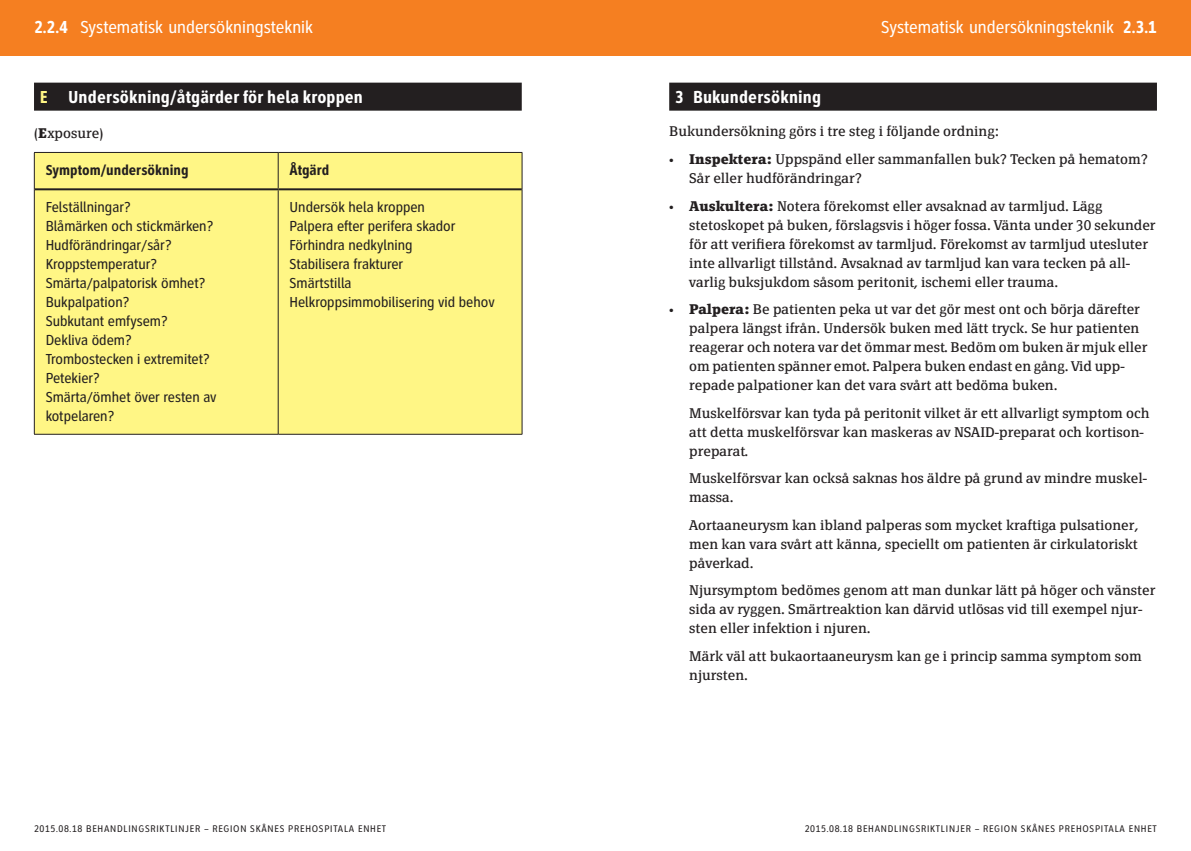
<style>
.page{position:relative;width:1191px;height:851px;background:#fff}
.page>*{position:absolute;margin:0;border:0;box-sizing:border-box;transform-origin:0 0}
.Sidhuvud{font:18px "Clearview Text Cond";color:#fff}
.Mellanrubrik_1{font:700 18px "Clearview Text Comp";letter-spacing:.01em;color:#fff}
.Tabell{font:15px/19px "Clearview Text Cond";color:#231f20}
.Tabell_rubrik{font:700 15px "Clearview Text Comp";color:#231f20}
.Brödtext_vänsterindr{font:13.8px/19px "Page Serif TF";color:#231f20}
.Brödtext_punktlista{font:13.8px/19px "Page Serif TF";color:#231f20}
.Brödtext_utan_avstån{font:13.8px "Page Serif TF";color:#231f20}
.Brödtext{font:13.8px "Page Serif TF";color:#231f20}
.t1{font:10px "Clearview Text Cond";letter-spacing:.075em;color:#231f20}
.s1{font-family:"Clearview Text Comp";font-weight:700}
.s2{color:#fff685}
.s3{font-weight:700}
</style>
<div class="page">
<div style="left:595px;top:0;width:596px;height:56px;background:#f57f21"></div>
<div style="left:0;top:0;width:595px;height:56px;background:#f57f21"></div>
<div style="left:669px;top:83px;width:488px;height:28px;background:#231f20"></div>
<div style="left:34px;top:83px;width:488px;height:28px;background:#231f20"></div>
<div style="left:35px;top:153px;width:487px;height:35px;background:#fff685"></div>
<div style="left:35px;top:190px;width:487px;height:244px;background:#fff685"></div>
<hr style="left:34px;top:152px;width:244px;height:1px;background:#231f20">
<hr style="left:34px;top:153px;width:1px;height:36px;background:#231f20">
<hr style="left:278px;top:152px;width:244px;height:1px;background:#231f20">
<hr style="left:278px;top:153px;width:1px;height:35px;background:#231f20">
<hr style="left:522px;top:153px;width:1px;height:36px;background:#231f20">
<hr style="left:34px;top:189px;width:1px;height:245px;background:#231f20">
<hr style="left:278px;top:190px;width:1px;height:244px;background:#231f20">
<hr style="left:522px;top:189px;width:1px;height:245px;background:#231f20">
<hr style="left:34px;top:434px;width:244px;height:1px;background:#231f20">
<hr style="left:278px;top:434px;width:244px;height:1px;background:#231f20">
<hr style="left:35px;top:188px;width:243px;height:2px;background:#231f20">
<hr style="left:278px;top:188px;width:244px;height:2px;background:#231f20">
<p class="Sidhuvud" style="left:34px;top:17px;width:280px"><span class="s1">2.2.4</span> Systematisk undersökningsteknik</p>
<p class="Sidhuvud" style="left:881px;top:17px;width:277px">Systematisk undersökningsteknik <span class="s1">2.3.1</span></p>
<p class="Mellanrubrik_1" style="left:40px;top:86px;width:325px"><span class="s2">E</span> Undersökning/åtgärder för hela kroppen</p>
<p class="Brödtext" style="left:34px;top:125px;width:71px">(<span class="s3">E</span>xposure)</p>
<p class="Tabell_rubrik" style="left:46px;top:161px;width:144px">Symptom/undersökning</p>
<p class="Tabell_rubrik" style="left:289px;top:161px;width:41px">Åtgärd</p>
<p class="Tabell" style="left:46px;top:197px;width:87px">Felställningar?</p>
<p class="Tabell" style="left:46px;top:216px;width:169px">Blåmärken och stickmärken?</p>
<p class="Tabell" style="left:46px;top:235px;width:127px">Hudförändringar/sår?</p>
<p class="Tabell" style="left:46px;top:254px;width:113px">Kroppstemperatur?</p>
<p class="Tabell" style="left:46px;top:273px;width:161px">Smärta/palpatorisk ömhet?</p>
<p class="Tabell" style="left:46px;top:292px;width:85px">Bukpalpation?</p>
<p class="Tabell" style="left:46px;top:311px;width:123px">Subkutant emfysem?</p>
<p class="Tabell" style="left:46px;top:330px;width:87px">Dekliva ödem?</p>
<p class="Tabell" style="left:46px;top:349px;width:166px">Trombostecken i extremitet?</p>
<p class="Tabell" style="left:46px;top:368px;width:56px">Petekier?</p>
<p class="Tabell" style="left:46px;top:387px;width:172px">Smärta/ömhet över resten av kotpelaren?</p>
<p class="Tabell" style="left:289px;top:197px;width:137px">Undersök hela kroppen</p>
<p class="Tabell" style="left:289px;top:216px;width:167px">Palpera efter perifera skador</p>
<p class="Tabell" style="left:289px;top:235px;width:124px">Förhindra nedkylning</p>
<p class="Tabell" style="left:289px;top:254px;width:115px">Stabilisera frakturer</p>
<p class="Tabell" style="left:289px;top:273px;width:64px">Smärtstilla</p>
<p class="Tabell" style="left:289px;top:292px;width:207px">Helkroppsimmobilisering vid behov</p>
<p class="Mellanrubrik_1" style="left:675px;top:86px;width:148px">3 Bukundersökning</p>
<p class="Brödtext_utan_avstån" style="left:669px;top:123px;width:331px">Bukundersökning görs i tre steg i följande ordning:</p>
<p class="Brödtext_vänsterindr" style="left:689px;top:149px;width:460px;text-indent:-20px">• <span class="s3">Inspektera:</span> Uppspänd eller sammanfallen buk? Tecken på hematom?<br>Sår eller hudförändringar?</p>
<p class="Brödtext_vänsterindr" style="left:689px;top:196px;width:468px;text-indent:-20px">• <span class="s3">Auskultera:</span> Notera förekomst eller avsaknad av tarmljud. Lägg stetoskopet på buken, förslagsvis i höger fossa. Vänta under 30 sekunder för att verifiera förekomst av tarmljud. Förekomst av tarmljud utesluter inte allvarligt tillstånd. Avsaknad av tarmljud kan vara tecken på all&shy;varlig buksjukdom såsom peritonit, ischemi eller trauma.</p>
<p class="Brödtext_vänsterindr" style="left:689px;top:299px;width:460px;text-indent:-20px">• <span class="s3">Palpera:</span> Be patienten peka ut var det gör mest ont och börja därefter palpera längst ifrån. Undersök buken med lätt tryck. Se hur patienten reagerar och notera var det ömmar mest. Bedöm om buken är mjuk eller om patienten spänner emot. Palpera buken endast en gång. Vid upp&shy;repade palpationer kan det vara svårt att bedöma buken.</p>
<p class="Brödtext_punktlista" style="left:689px;top:403px;width:462px">Muskelförsvar kan tyda på peritonit vilket är ett allvarligt symptom och att detta muskelförsvar kan maskeras av NSAID-preparat och kortison&shy;preparat.</p>
<p class="Brödtext_punktlista" style="left:689px;top:468px;width:459px">Muskelförsvar kan också saknas hos äldre på grund av mindre muskel&shy;massa.</p>
<p class="Brödtext_punktlista" style="left:689px;top:515px;width:451px;text-align:justify">Aortaaneurysm kan ibland palperas som mycket kraftiga pulsationer, men kan vara svårt att känna, speciellt om patienten är cirkulatoriskt påverkad.</p>
<p class="Brödtext_vänsterindr" style="left:689px;top:580px;width:468px">Njursymptom bedömes genom att man dunkar lätt på höger och vänster sida av ryggen. Smärtreaktion kan därvid utlösas vid till exempel njur&shy;sten eller infektion i njuren.</p>
<p class="Brödtext_vänsterindr" style="left:689px;top:646px;width:454px">Märk väl att bukaortaaneurysm kan ge i princip samma symptom som njursten.</p>
<p class="t1" style="left:34px;top:823px;width:354px">2015.08.18 BEHANDLINGSRIKTLINJER – REGION SKÅNES PREHOSPITALA ENHET</p>
<p class="t1" style="left:804px;top:823px;width:354px">2015.08.18 BEHANDLINGSRIKTLINJER – REGION SKÅNES PREHOSPITALA ENHET</p>
</div>
